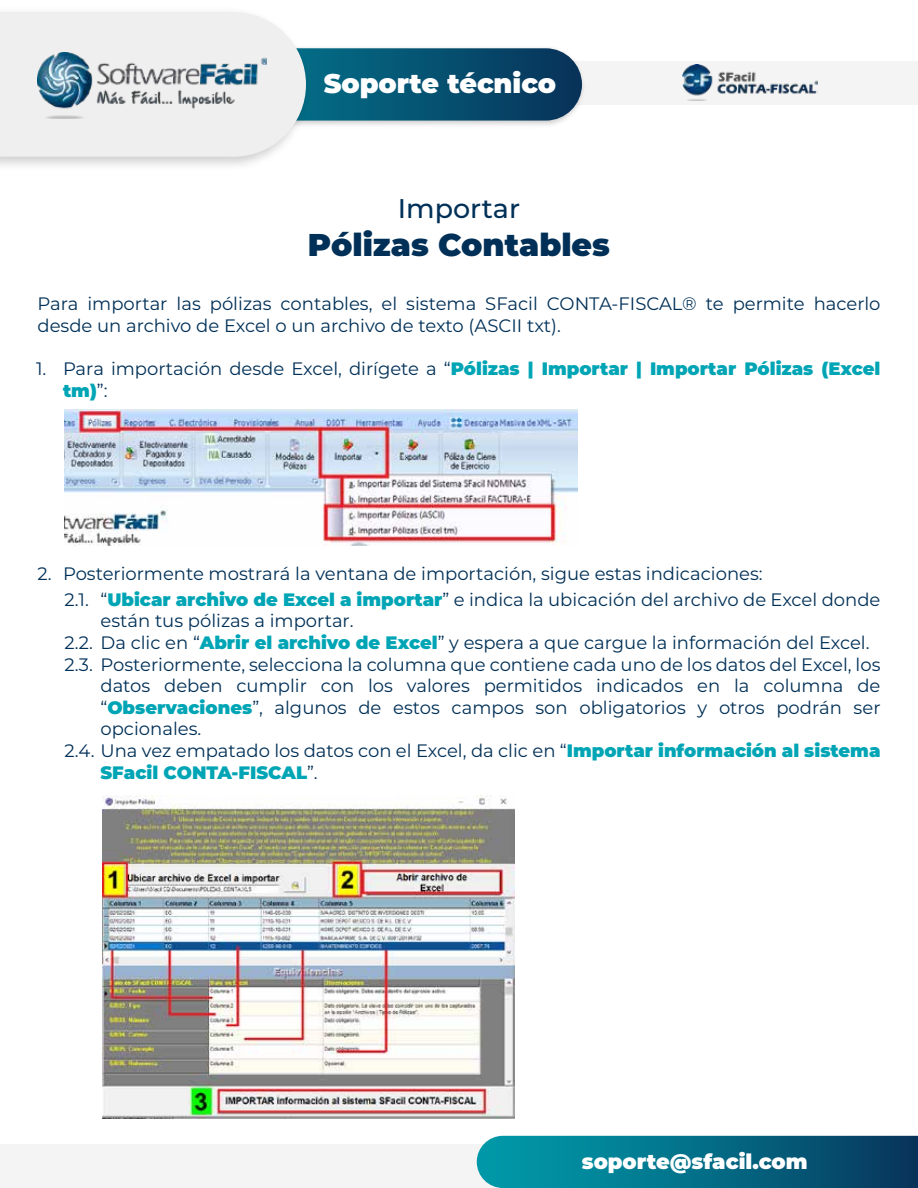
<style>
.page{position:relative;width:918px;height:1188px;background:#fff}
.page>*{position:absolute;margin:0;border:0;box-sizing:border-box;transform-origin:0 0}
.t1{font:900 31.5px "Montserrat";color:#003057}
.t2{font:900 27px "Montserrat";color:#fff}
.t3{font:500 27px "Montserrat";color:#003057}
.t4{font:900 21px "Montserrat";color:#fff}
.t5{font:18px/21.6px "Montserrat";color:#003057}
.t6{font:900 18px/21.6px "Montserrat";color:#00a5b5}
.s1{font-weight:400;color:#003057}
.s2{font-weight:900;color:#00a5b5}
</style>
<div class="page">
<div style="left:550px;top:62px;width:368px;height:43px;background:#f4f4f4"></div>
<svg style="left:316px;top:48px;width:266px;height:73px;background:#0e5473"></svg>
<img style="left:0;top:46px;width:316px;height:120px">
<svg style="left:0;top:12px;width:306px;height:145px;fill:#efefef"></svg>
<img style="left:38px;top:53px;width:229px;height:65px">
<div style="left:0;top:1144px;width:918px;height:44px;background:#f4f4f4"></div>
<svg style="left:477px;top:1136px;width:441px;height:52px;background:#066d86"></svg>
<img style="left:683px;top:65px;width:135px;height:36px">
<img style="left:64px;top:410px;width:514px;height:135px">
<img style="left:102px;top:795px;width:412px;height:324px">
<h2 class="t2" style="left:324px;top:63px;width:234px">Soporte técnico</h2>
<h2 class="t3" style="left:398px;top:190px;width:124px">Importar</h2>
<h1 class="t1" style="left:308px;top:221px;width:304px">Pólizas Contables</h1>
<p class="t5" style="left:38px;top:293px;width:845px">Para importar las pólizas contables, el sistema SFacil CONTA-FISCAL® te permite hacerlo desde un archivo de Excel o un archivo de texto (ASCII txt).</p>
<p class="t6" style="left:63px;top:357px;width:819px;text-indent:-27px"><span class="s1">1. Para importación desde Excel, dirígete a “</span>Pólizas | Importar | Importar Pólizas (Excel tm)<span class="s1">”:</span></p>
<p class="t5" style="left:100px;top:561px;width:782px;line-height:25.5px;text-indent:-64px">1.2. Posteriormente mostrará la ventana de importación, sigue estas indicaciones:<br>“<span class="s2">Ubicar archivo de Excel a importar</span>” e indica la ubicación del archivo de Excel donde</p>
<p class="t5" style="left:100px;top:610px;width:254px">están tus pólizas a importar.</p>
<p class="t5" style="left:64px;top:631px;width:807px">2.2. Da clic en “<span class="s2">Abrir el archivo de Excel</span>” y espera a que cargue la información del Excel.</p>
<p class="t5" style="left:64px;top:653px;width:818px">2.3. Posteriormente, selecciona la columna que contiene cada uno de los datos del Excel, los</p>
<p class="t5" style="left:100px;top:674px;width:782px">datos deben cumplir con los valores permitidos indicados en la columna de</p>
<p class="t5" style="left:100px;top:696px;width:782px">“<span class="s2">Observaciones</span>”, algunos de estos campos son obligatorios y otros podrán ser</p>
<p class="t5" style="left:100px;top:718px;width:102px">opcionales.</p>
<p class="t5" style="left:64px;top:739px;width:818px">2.4. Una vez empatado los datos con el Excel, da clic en “<span class="s2">Importar información al sistema</span></p>
<p class="t6" style="left:100px;top:760px;width:219px">SFacil CONTA-FISCAL<span class="s1">”.</span></p>
<p class="t5" style="left:64px;top:588px;width:26px">2.1.</p>
<p class="t4" style="left:582px;top:1146px;width:227px">soporte@sfacil.com</p>
</div>
